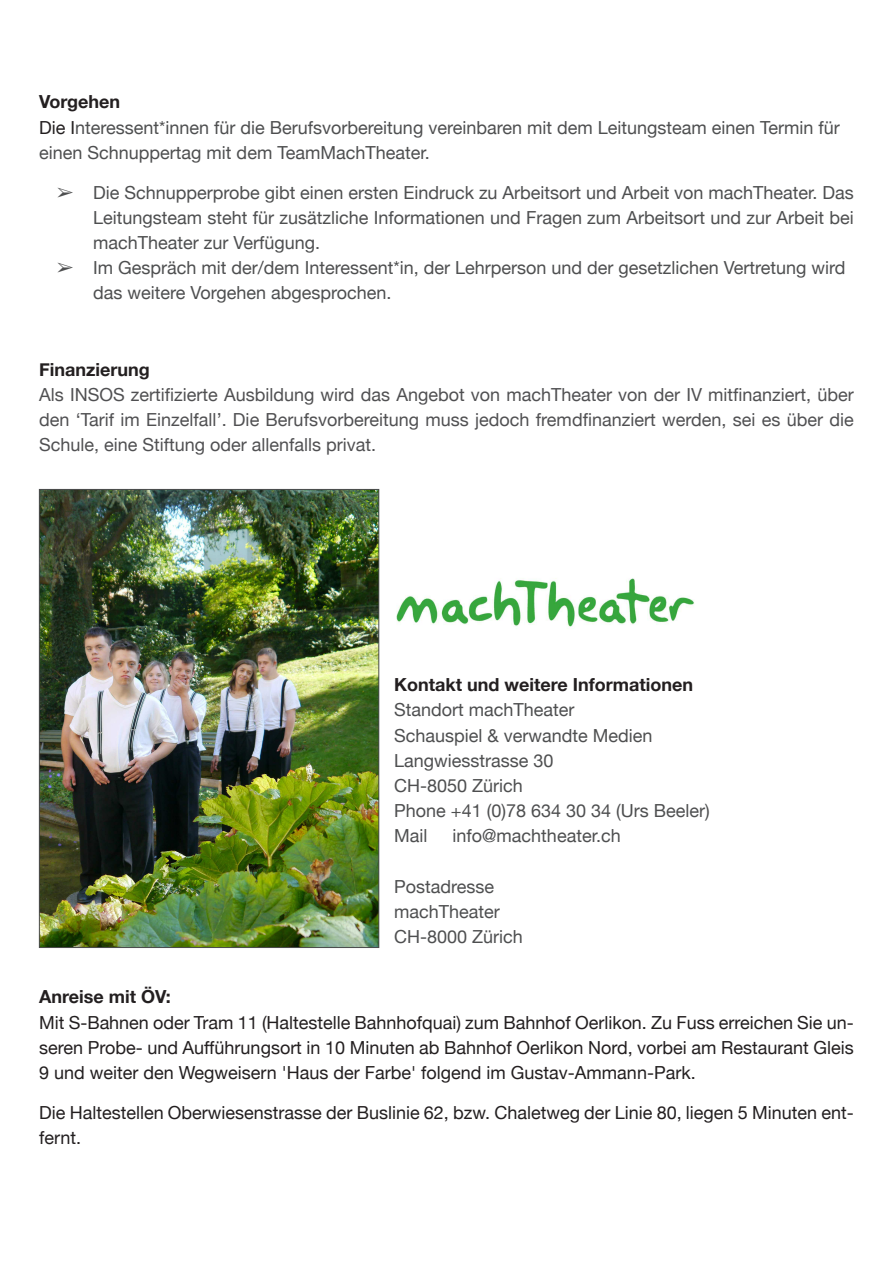
<style>
.page{position:relative;width:893px;height:1263px;background:#fff}
.page>*{position:absolute;margin:0;border:0;box-sizing:border-box;transform-origin:0 0}
.t1{font:18px/25.2px "Helvetica Neue";color:#4e4f50}
.t2{font:18px/25.2px "Helvetica Neue";color:#231f20;text-align:justify}
.t3{font:18px/25.2px "Helvetica Neue";color:#505052;text-align:justify}
.t4{font:700 18px "Helvetica Neue";color:#231f20}
.s1{font-weight:700;color:#231f20}
.s2{color:#231f20}
.s3{font-family:"MS P Mincho"}
</style>
<div class="page">
<img style="left:41px;top:491px;width:336px;height:455px">
<div style="left:39px;top:489px;width:340px;height:459px;border:1px solid #4b4c4d"></div>
<img style="left:396px;top:578px;width:298px;height:49px">
<p class="t1" style="left:39px;top:89px;width:802px"><span class="s1">Vorgehen<br></span><span class="s2">Die I</span>nteressent*innen für die Berufsvorbereitung vereinbaren mit dem Leitungsteam einen Termin für einen Schnuppertag mit dem TeamMachTheater.</p>
<p class="t1" style="left:93px;top:179px;width:762px;text-align:justify;text-indent:-38px"><span class="s3">➢</span> Die Schnupperprobe gibt einen ersten Eindruck zu Arbeitsort und Arbeit von machTheater. Das Leitungsteam steht für zusätzliche Informationen und Fragen zum Arbeitsort und zur Arbeit bei machTheater zur Verfügung.</p>
<p class="t1" style="left:93px;top:255px;width:754px;text-indent:-38px"><span class="s3">➢</span> Im Gespräch mit der/dem Interessent*in, der Lehrperson und der gesetzlichen Vertretung wird das weitere Vorgehen abgesprochen.</p>
<p class="t4" style="left:39px;top:358px;width:112px">Finanzierung</p>
<p class="t3" style="left:39px;top:382px;width:816px">Als INSOS zertifizierte Ausbildung wird das Angebot von machTheater von der IV mitfinanziert, über den ‘Tarif im Einzelfall’. Die Berufsvorbereitung muss jedoch fremdfinanziert werden, sei es über die Schule, eine Stiftung oder allenfalls privat.</p>
<p class="t4" style="left:394px;top:673px;width:300px">Kontakt und weitere Informationen</p>
<p class="t1" style="left:394px;top:697px;width:317px">Standort machTheater<br>Schauspiel &amp; verwandte Medien<br>Langwiesstrasse 30<br>CH-8050 Zürich<br>Phone +41 (0)78 634 30 34 (Urs Beeler)<br>Mail</p>
<p class="t1" style="left:453px;top:823px;width:170px">info@machtheater.ch</p>
<p class="t1" style="left:394px;top:873px;width:130px">Postadresse machTheater<br>CH-8000 Zürich</p>
<p class="t4" style="left:39px;top:986px;width:133px">Anreise mit ÖV:</p>
<p class="t2" style="left:39px;top:1009px;width:816px">Mit S-Bahnen oder Tram 11 (Haltestelle Bahnhofquai) zum Bahnhof Oerlikon. Zu Fuss erreichen Sie un&shy;seren Probe- und Aufführungsort in 10 Minuten ab Bahnhof Oerlikon Nord, vorbei am Restaurant Gleis 9 und weiter den Wegweisern 'Haus der Farbe' folgend im Gustav-Ammann-Park.</p>
<p class="t2" style="left:39px;top:1100px;width:816px">Die Haltestellen Oberwiesenstrasse der Buslinie 62, bzw. Chaletweg der Linie 80, liegen 5 Minuten ent&shy;fernt.</p>
</div>
